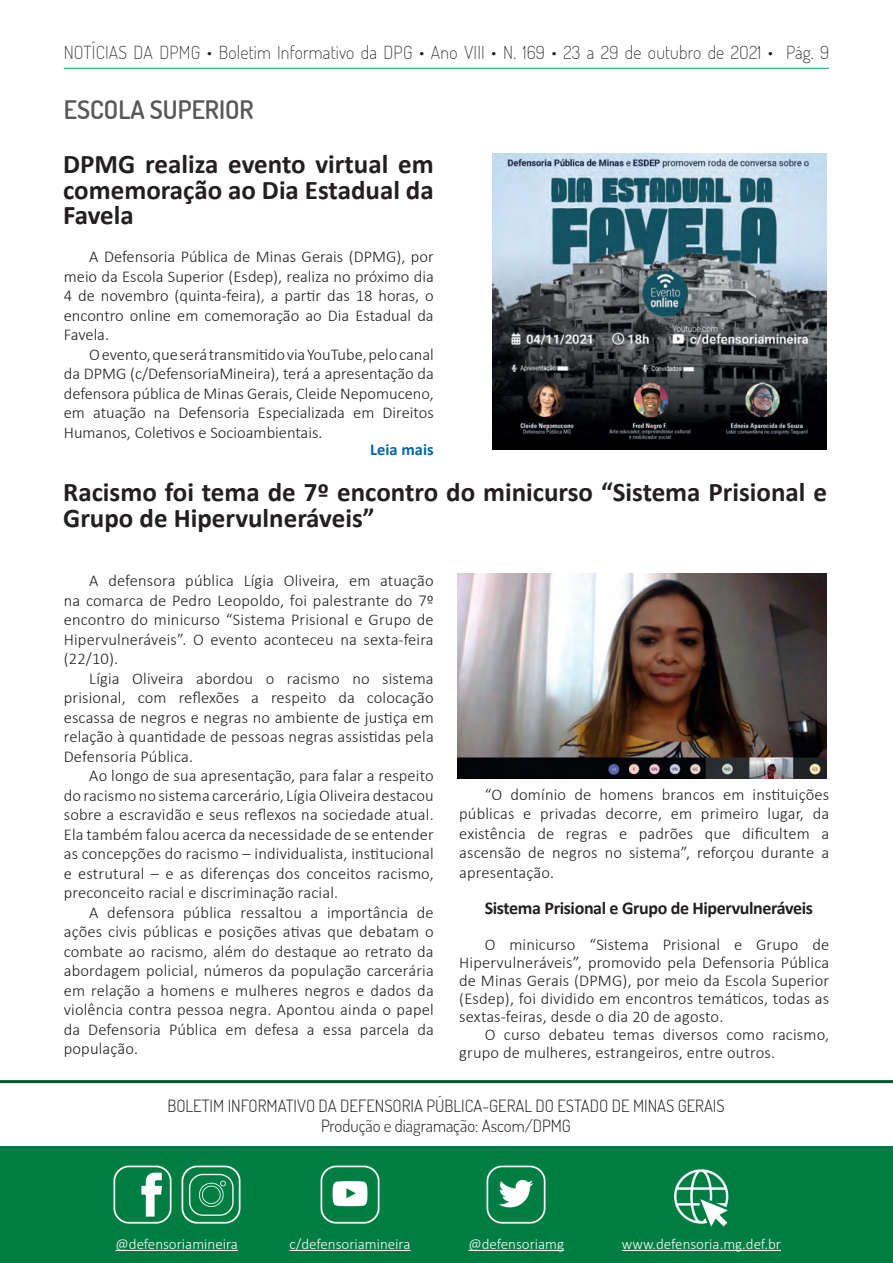
<style>
.page{position:relative;width:893px;height:1263px;background:#fff}
.page>*{position:absolute;margin:0;border:0;box-sizing:border-box;transform-origin:0 0}
.t1{font:700 27px/25.5px "Calibri";color:#231f20}
.t2{font:600 25.5px "Dosis";color:#57585a}
.t3{font:200 18px "Dosis";letter-spacing:.01em;color:#231f20}
.t4{font:700 18px "Calibri";letter-spacing:-.02em;color:#231f20}
.t5{font:300 16.8px/19.6px "Dosis";color:#231f20;text-align:center}
.t6{font:300 16.5px/19.5px "Calibri";letter-spacing:.01em;color:#231f20;text-align:justify}
.t7{font:700 16.5px "Calibri";color:#0664a5}
.t8{font:300 15px "Calibri";color:#fff}
</style>
<div class="page">
<hr style="left:64px;top:68px;width:765px;height:1px;background:#00ab4d">
<div style="left:0;top:1146px;width:893px;height:117px;background:#007d42"></div>
<hr style="left:622px;top:1250px;width:159px;height:1px;background:#fff">
<hr style="left:290px;top:1250px;width:120px;height:1px;background:#fff">
<hr style="left:468px;top:1250px;width:96px;height:1px;background:#fff">
<hr style="left:115px;top:1250px;width:123px;height:1px;background:#fff">
<img style="left:113px;top:1165px;width:59px;height:59px">
<img style="left:181px;top:1165px;width:60px;height:59px">
<img style="left:320px;top:1165px;width:60px;height:59px">
<img style="left:486px;top:1165px;width:60px;height:59px">
<img style="left:673px;top:1169px;width:56px;height:58px">
<hr style="left:0;top:1080px;width:893px;height:3px;background:#00582e">
<img style="left:457px;top:574px;width:370px;height:205px">
<img style="left:492px;top:153px;width:335px;height:296px">
<p class="t3" style="left:64px;top:40px;width:767px">NOTÍCIAS DA DPMG • Boletim Informativo da DPG • Ano VIII • N. 169 • 23 a 29 de outubro de 2O21 • Pág. 9</p>
<h2 class="t2" style="left:64px;top:92px;width:191px">ESCOLA SUPERIOR</h2>
<h1 class="t1" style="left:63px;top:151px;width:372px;text-align:justify">DPMG realiza evento virtual em comemoração ao Dia Estadual da Favela</h1>
<p class="t6" style="left:64px;top:247px;width:371px;text-indent:26px">A Defensoria Pública de Minas Gerais (DPMG), por meio da Escola Superior (Esdep), realiza no próximo dia 4 de novembro (quinta-feira), a partir das 18 horas, o encontro online em comemoração ao Dia Estadual da Favela.</p>
<p class="t6" style="left:64px;top:344px;width:371px;text-indent:26px">O evento, que será transmitido via YouTube, pelo canal da DPMG (c/DefensoriaMineira), terá a apresentação da defensora pública de Minas Gerais, Cleide Nepomuceno, em atuação na Defensoria Especializada em Direitos Humanos, Coletivos e Socioambientais.</p>
<p class="t7" style="left:370px;top:438px;width:65px">Leia mais</p>
<h1 class="t1" style="left:63px;top:479px;width:765px">Racismo foi tema de 7º encontro do minicurso “Sistema Prisional e<br>Grupo de Hipervulneráveis”</h1>
<p class="t6" style="left:64px;top:571px;width:371px;text-indent:26px">A defensora pública Lígia Oliveira, em atuação na comarca de Pedro Leopoldo, foi palestrante do 7º encontro do minicurso “Sistema Prisional e Grupo de Hipervulneráveis”. O evento aconteceu na sexta-feira (22/10).</p>
<p class="t6" style="left:64px;top:668px;width:372px;text-indent:26px">Lígia Oliveira abordou o racismo no sistema prisional, com reflexões a respeito da colocação escassa de negros e negras no ambiente de justiça em relação à quantidade de pessoas negras assistidas pela Defensoria Pública.</p>
<p class="t6" style="left:64px;top:766px;width:371px;text-indent:26px">Ao longo de sua apresentação, para falar a respeito do racismo no sistema carcerário, Lígia Oliveira destacou sobre a escravidão e seus reflexos na sociedade atual.<br>Ela também falou acerca da necessidade de se entender as concepções do racismo – individualista, institucional e estrutural – e as diferenças dos conceitos racismo, preconceito racial e discriminação racial.</p>
<p class="t6" style="left:64px;top:902px;width:372px;text-indent:26px">A defensora pública ressaltou a importância de ações civis públicas e posições ativas que debatam o combate ao racismo, além do destaque ao retrato da abordagem policial, números da população carcerária em relação a homens e mulheres negros e dados da violência contra pessoa negra. Apontou ainda o papel da Defensoria Pública em defesa a essa parcela da população.</p>
<p class="t6" style="left:459px;top:784px;width:371px;text-indent:26px">“O domínio de homens brancos em instituições públicas e privadas decorre, em primeiro lugar, da existência de regras e padrões que dificultem a ascensão de negros no sistema”, reforçou durante a apresentação.</p>
<p class="t4" style="left:485px;top:895px;width:330px">Sistema Prisional e Grupo de Hipervulneráveis</p>
<p class="t6" style="left:459px;top:935px;width:371px;line-height:18px;text-indent:26px">O minicurso “Sistema Prisional e Grupo de Hipervulneráveis”, promovido pela Defensoria Pública de Minas Gerais (DPMG), por meio da Escola Superior (Esdep), foi dividido em encontros temáticos, todas as sextas-feiras, desde o dia 20 de agosto.</p>
<p class="t6" style="left:459px;top:1025px;width:371px;line-height:18px;text-indent:26px">O curso debateu temas diversos como racismo, grupo de mulheres, estrangeiros, entre outros.</p>
<p class="t5" style="left:167px;top:1095px;width:559px">BOLETIM INFORMATIVO DA DEFENSORIA PÚBLICA-GERAL DO ESTADO DE MINAS GERAIS<br>Produção e diagramação: Ascom/DPMG</p>
<p class="t8" style="left:115px;top:1234px;width:124px">@defensoriamineira</p>
<p class="t8" style="left:290px;top:1234px;width:122px">c/defensoriamineira</p>
<p class="t8" style="left:468px;top:1234px;width:97px">@defensoriamg</p>
<p class="t8" style="left:622px;top:1234px;width:160px">www.defensoria.mg.def.br</p>
</div>
